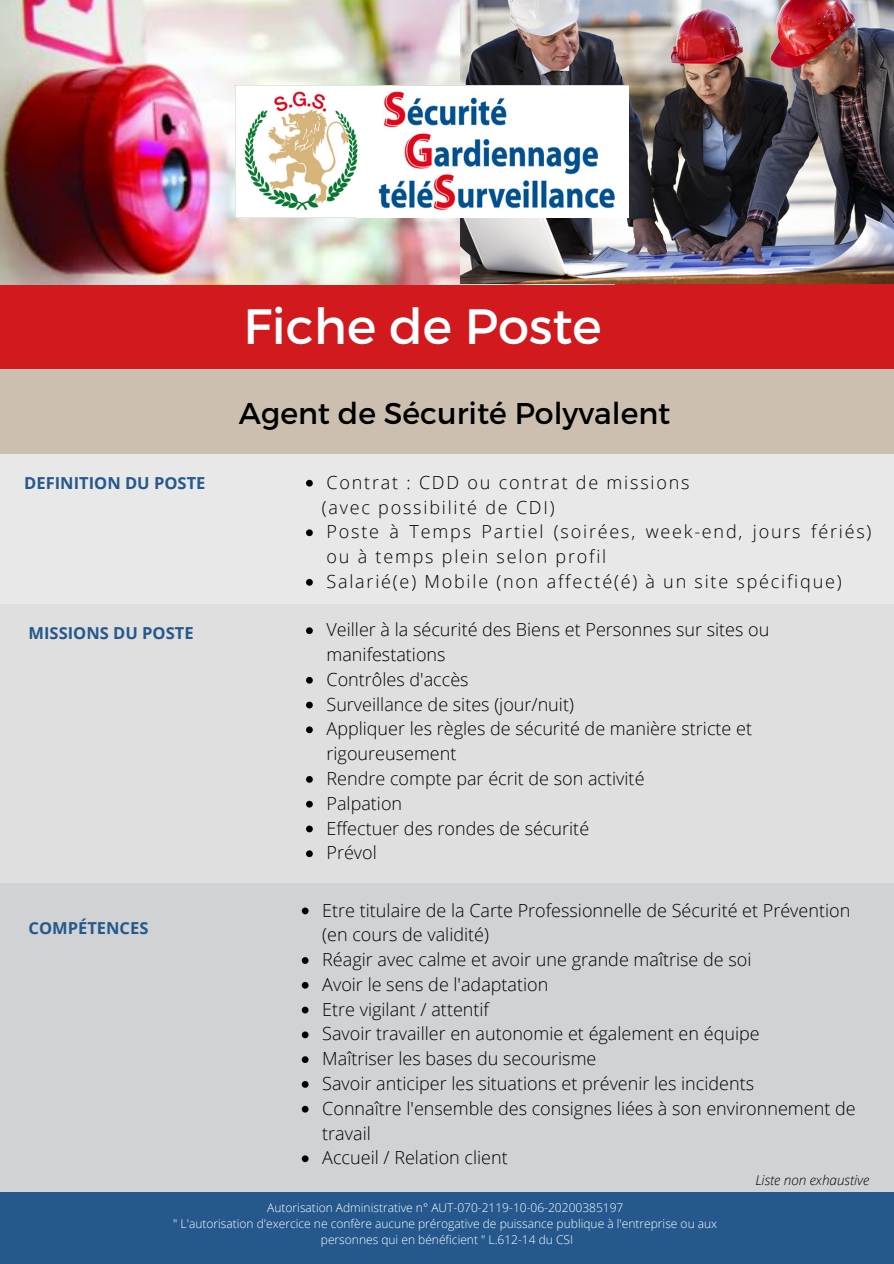
<style>
.page{position:relative;width:894px;height:1264px;background:#fff}
.page>*{position:absolute;margin:0;border:0;box-sizing:border-box;transform-origin:0 0}
.t1{font:49.5px "Montserrat";color:#fff}
.t2{font:30px "Montserrat";color:#000}
.t3{font:300 18px/24.8px "Open Sans";color:#000}
.t4{font:300 18px/24.8px "Open Sans";letter-spacing:.1em;color:#000}
.t5{font:700 16.5px "Open Sans";color:#25588c}
.t6{font:italic 300 13.5px "Open Sans";color:#000}
.t7{font:300 12px/16px "Open Sans";color:#fff;text-align:center}
</style>
<div class="page">
<div style="left:0;top:284px;width:893px;height:89px;background:#d1191e"></div>
<div style="left:0;top:369px;width:893px;height:86px;background:#ccbfaf"></div>
<img style="left:0;top:0;width:460px;height:284px">
<img style="left:460px;top:0;width:433px;height:284px">
<img style="left:235px;top:85px;width:393px;height:132px">
<div style="left:0;top:454px;width:893px;height:200px;background:#e8e8e8"></div>
<div style="left:0;top:881px;width:893px;height:358px;background:#d0d2d4"></div>
<div style="left:0;top:1192px;width:893px;height:71px;background:#25588c"></div>
<div style="left:0;top:604px;width:893px;height:278px;background:#dfdfdf"></div>
<svg style="left:306px;top:480px;width:7px;height:6px"></svg>
<svg style="left:306px;top:529px;width:7px;height:7px"></svg>
<svg style="left:306px;top:579px;width:7px;height:6px"></svg>
<svg style="left:306px;top:627px;width:7px;height:7px"></svg>
<svg style="left:306px;top:677px;width:7px;height:6px"></svg>
<svg style="left:306px;top:701px;width:7px;height:7px"></svg>
<svg style="left:306px;top:726px;width:7px;height:7px"></svg>
<svg style="left:306px;top:776px;width:7px;height:6px"></svg>
<svg style="left:306px;top:800px;width:7px;height:7px"></svg>
<svg style="left:306px;top:825px;width:7px;height:7px"></svg>
<svg style="left:306px;top:850px;width:7px;height:7px"></svg>
<svg style="left:302px;top:907px;width:6px;height:7px"></svg>
<svg style="left:302px;top:957px;width:6px;height:6px"></svg>
<svg style="left:302px;top:981px;width:6px;height:7px"></svg>
<svg style="left:302px;top:1006px;width:6px;height:7px"></svg>
<svg style="left:302px;top:1031px;width:6px;height:7px"></svg>
<svg style="left:302px;top:1056px;width:6px;height:7px"></svg>
<svg style="left:302px;top:1081px;width:6px;height:6px"></svg>
<svg style="left:302px;top:1105px;width:6px;height:7px"></svg>
<svg style="left:302px;top:1155px;width:6px;height:7px"></svg>
<h1 class="t1" style="left:243px;top:294px;width:360px">Fiche de Poste</h1>
<p class="t5" style="left:24px;top:471px;width:183px">DEFINITION DU POSTE</p>
<p class="t5" style="left:29px;top:621px;width:166px">MISSIONS DU POSTE</p>
<p class="t5" style="left:29px;top:915px;width:121px">COMPÉTENCES</p>
<h2 class="t2" style="left:239px;top:393px;width:433px">Agent de Sécurité Polyvalent</h2>
<p class="t4" style="left:326px;top:469px;width:364px">Contrat : CDD ou contrat de missions</p>
<p class="t4" style="left:326px;top:519px;width:546px">Poste à Temps Partiel (soirées, week-end, jours fériés) ou à temps plein selon profil<br>Salarié(e) Mobile (non affecté(é) à un site spécifique)</p>
<p class="t4" style="left:321px;top:494px;width:234px">(avec possibilité de CDI)</p>
<p class="t3" style="left:326px;top:617px;width:444px">Veiller à la sécurité des Biens et Personnes sur sites ou manifestations<br>Contrôles d'accès<br>Surveillance de sites (jour/nuit)<br>Appliquer les règles de sécurité de manière stricte et rigoureusement<br>Rendre compte par écrit de son activité<br>Palpation<br>Effectuer des rondes de sécurité<br>Prévol</p>
<p class="t3" style="left:322px;top:897px;width:534px">Etre titulaire de la Carte Professionnelle de Sécurité et Prévention (en cours de validité)<br>Réagir avec calme et avoir une grande maîtrise de soi<br>Avoir le sens de l'adaptation<br>Etre vigilant / attentif<br>Savoir travailler en autonomie et également en équipe<br>Maîtriser les bases du secourisme<br>Savoir anticiper les situations et prévenir les incidents<br>Connaître l'ensemble des consignes liées à son environnement de travail<br>Accueil / Relation client</p>
<p class="t6" style="left:755px;top:1170px;width:115px">Liste non exhaustive</p>
<p class="t7" style="left:173px;top:1198px;width:545px">Autorisation Administrative n° AUT-070-2119-10-06-20200385197<br>" L'autorisation d'exercice ne confère aucune prérogative de puissance publique à l'entreprise ou aux personnes qui en bénéficient " L.612-14 du CSI</p>
</div>
